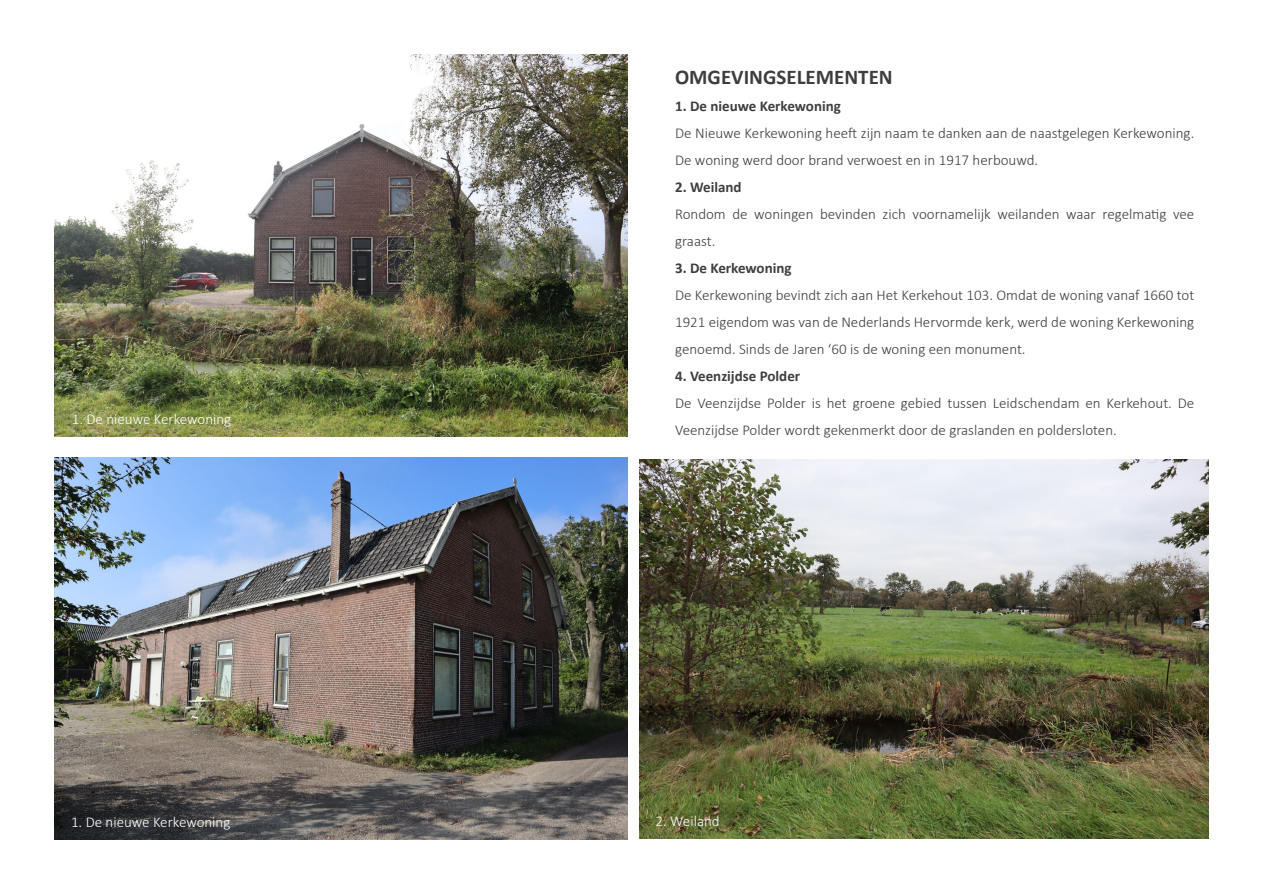
<style>
.page{position:relative;width:1263px;height:893px;background:#fff}
.page>*{position:absolute;margin:0;border:0;box-sizing:border-box;transform-origin:0 0}
.Alineastijl_2{font:700 21px "Calibri";color:#3e3e3f}
.Alineastijl_2-2{font:300 15px/27px "Calibri";color:#3e3e3f}
.Alineastijl_2-3{font:700 15px "Calibri";color:#3e3e3f}
.t1{font:300 15px "Calibri";color:#fff}
</style>
<div class="page">
<img style="left:54px;top:54px;width:573px;height:382px">
<img style="left:54px;top:457px;width:573px;height:382px">
<img style="left:639px;top:459px;width:570px;height:380px">
<p class="t1" style="left:72px;top:409px;width:161px">1. De nieuwe Kerkewoning</p>
<p class="Alineastijl_2" style="left:675px;top:62px;width:219px">OMGEVINGSELEMENTEN</p>
<p class="Alineastijl_2-3" style="left:675px;top:95px;width:167px">1. De nieuwe Kerkewoning</p>
<p class="Alineastijl_2-2" style="left:675px;top:119px;width:521px">De Nieuwe Kerkewoning heeft zijn naam te danken aan de naastgelegen Kerkewoning.<br>De woning werd door brand verwoest en in 1917 herbouwd.</p>
<p class="Alineastijl_2-3" style="left:675px;top:176px;width:68px">2. Weiland</p>
<p class="Alineastijl_2-2" style="left:675px;top:200px;width:521px">Rondom de woningen bevinden zich voornamelijk weilanden waar regelmatig vee graast.</p>
<p class="Alineastijl_2-3" style="left:675px;top:257px;width:118px">3. De Kerkewoning</p>
<p class="Alineastijl_2-2" style="left:675px;top:281px;width:521px;text-align:justify">De Kerkewoning bevindt zich aan Het Kerkehout 103. Omdat de woning vanaf 1660 tot 1921 eigendom was van de Nederlands Hervormde kerk, werd de woning Kerkewoning genoemd. Sinds de Jaren ‘60 is de woning een monument.</p>
<p class="Alineastijl_2-3" style="left:675px;top:365px;width:127px">4. Veenzijdse Polder</p>
<p class="Alineastijl_2-2" style="left:675px;top:389px;width:521px">De Veenzijdse Polder is het groene gebied tussen Leidschendam en Kerkehout. De<br>Veenzijdse Polder wordt gekenmerkt door de graslanden en poldersloten.</p>
<p class="t1" style="left:71px;top:812px;width:161px">1. De nieuwe Kerkewoning</p>
<p class="t1" style="left:656px;top:812px;width:66px">2. Weiland</p>
</div>
